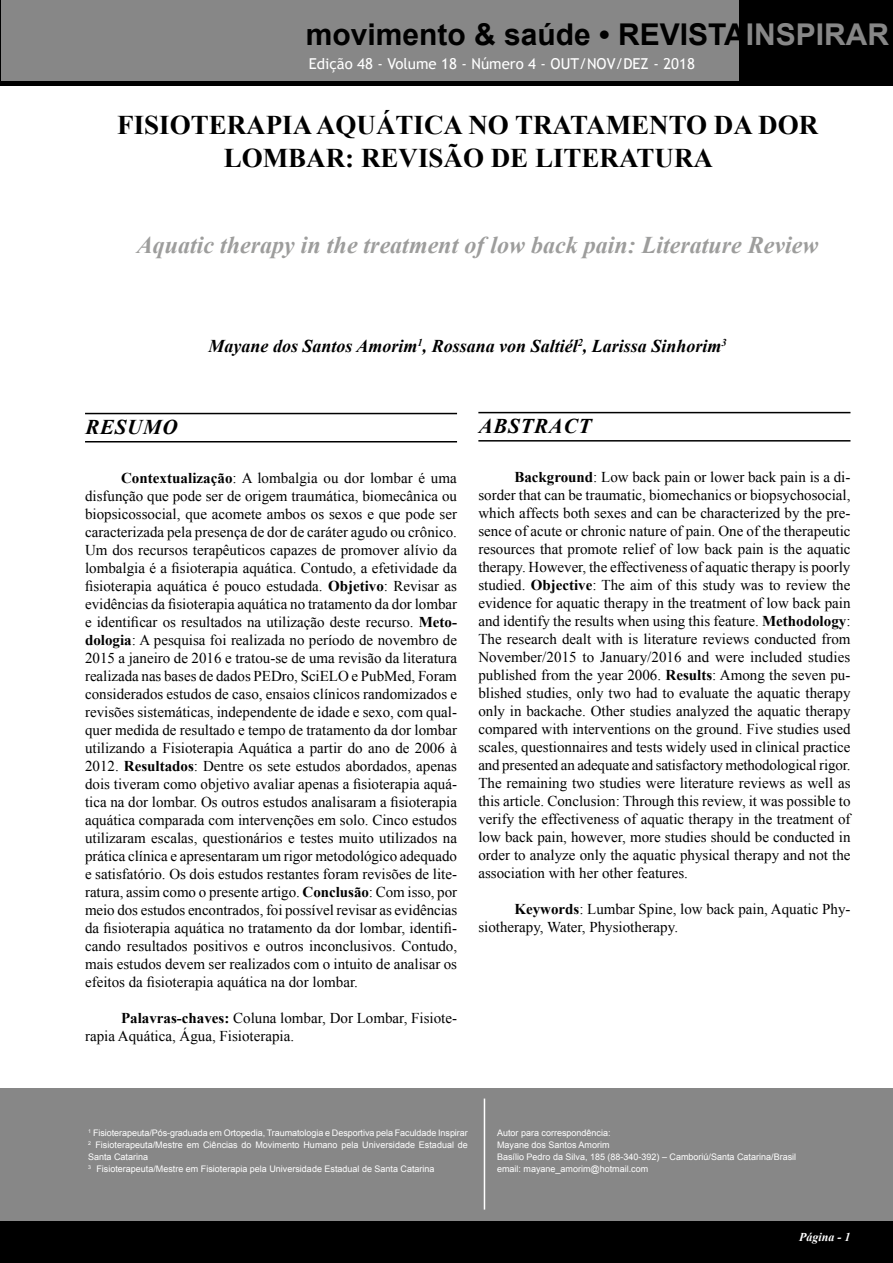
<style>
.page{position:relative;width:893px;height:1263px;background:#fff}
.page>*{position:absolute;margin:0;border:0;box-sizing:border-box;transform-origin:0 0}
.t1{font:700 30px "Arial";color:#000}
.t2{font:700 27px/32.4px "Times New Roman";color:#000;text-align:center}
.t3{font:italic 700 24px "Times New Roman";color:#9d9d9c}
.t4{font:italic 700 21px "Times New Roman";letter-spacing:.035em;color:#000}
.t5{font:italic 700 18px "Times New Roman";color:#000}
.t6{font:15px/18px "Times New Roman";color:#000;text-align:justify}
.t7{font:15px "Trebuchet MS";color:#fff}
.t8{font:italic 700 12px "Times New Roman";color:#fff}
.t9{font:9px/12px "Arial";color:#fff}
.s1{color:#878787}
.s2{font-weight:700}
</style>
<div class="page">
<div style="left:0;top:1220px;width:893px;height:43px;background:#000"></div>
<div style="left:0;top:0;width:893px;height:85px;background:#000"></div>
<div style="left:2px;top:0;width:737px;height:80px;background:#878787"></div>
<div style="left:0;top:1088px;width:893px;height:132px;background:#878787"></div>
<hr style="left:484px;top:1098px;width:1px;height:111px;background:#fff">
<hr style="left:85px;top:413px;width:372px;height:1px;background:#000">
<hr style="left:85px;top:441px;width:372px;height:1px;background:#000">
<hr style="left:478px;top:412px;width:372px;height:1px;background:#000">
<hr style="left:478px;top:440px;width:372px;height:2px;background:#000">
<h1 class="t1" style="left:306px;top:14px;width:585px">movimento &amp; saúde • REVISTA<span class="s1">INSPIRAR</span></h1>
<p class="t7" style="left:309px;top:55px;width:388px">Edição 48 - Volume 18 - Número 4 - OUT/NOV/DEZ - 2018</p>
<h2 class="t2" style="left:117px;top:108px;width:702px">FISIOTERAPIA AQUÁTICA NO TRATAMENTO DA DOR<br>LOMBAR: REVISÃO DE LITERATURA</h2>
<h3 class="t3" style="left:137px;top:229px;width:683px">Aquatic therapy in the treatment of low back pain: Literature Review</h3>
<p class="t5" style="left:209px;top:333px;width:520px">Mayane dos Santos Amorim<sup>1</sup>, Rossana von Saltiél<sup>2</sup>, Larissa Sinhorim<sup>3</sup></p>
<h3 class="t4" style="left:85px;top:412px;width:94px">RESUMO</h3>
<p class="t6" style="left:85px;top:468px;width:374px;text-indent:36px"><span class="s2">Contextualização</span>: A lombalgia ou dor lombar é uma disfunção que pode ser de origem traumática, biomecânica ou biopsicossocial, que acomete ambos os sexos e que pode ser caracterizada pela presença de dor de caráter agudo ou crônico.<br>Um dos recursos terapêuticos capazes de promover alívio da lombalgia é a fisioterapia aquática. Contudo, a efetividade da fisioterapia aquática é pouco estudada. <span class="s2">Objetivo</span>: Revisar as evidências da fisioterapia aquática no tratamento da dor lombar e identificar os resultados na utilização deste recurso. <span class="s2">Meto&shy;dologia</span>: A pesquisa foi realizada no período de novembro de 2015 a janeiro de 2016 e tratou-se de uma revisão da literatura realizada nas bases de dados PEDro, SciELO e PubMed, Foram considerados estudos de caso, ensaios clínicos randomizados e revisões sistemáticas, independente de idade e sexo, com qual&shy;quer medida de resultado e tempo de tratamento da dor lombar utilizando a Fisioterapia Aquática a partir do ano de 2006 à 2012. <span class="s2">Resultados</span>: Dentre os sete estudos abordados, apenas dois tiveram como objetivo avaliar apenas a fisioterapia aquá&shy;tica na dor lombar. Os outros estudos analisaram a fisioterapia aquática comparada com intervenções em solo. Cinco estudos utilizaram escalas, questionários e testes muito utilizados na prática clínica e apresentaram um rigor metodológico adequado e satisfatório. Os dois estudos restantes foram revisões de lite&shy;ratura, assim como o presente artigo. <span class="s2">Conclusão</span>: Com isso, por meio dos estudos encontrados, foi possível revisar as evidências da fisioterapia aquática no tratamento da dor lombar, identifi&shy;cando resultados positivos e outros inconclusivos. Contudo, mais estudos devem ser realizados com o intuito de analisar os efeitos da fisioterapia aquática na dor lombar.</p>
<p class="t6" style="left:85px;top:1008px;width:373px;text-indent:36px"><span class="s2">Palavras-chaves:</span> Coluna lombar, Dor Lombar, Fisiote&shy;rapia Aquática, Água, Fisioterapia.</p>
<h3 class="t4" style="left:479px;top:411px;width:114px">ABSTRACT</h3>
<p class="t6" style="left:478px;top:467px;width:374px;text-indent:36px"><span class="s2">Background</span>: Low back pain or lower back pain is a di&shy;sorder that can be traumatic, biomechanics or biopsychosocial, which affects both sexes and can be characterized by the pre&shy;sence of acute or chronic nature of pain. One of the therapeutic resources that promote relief of low back pain is the aquatic therapy. However, the effectiveness of aquatic therapy is poorly studied. <span class="s2">Objective</span>: The aim of this study was to review the evidence for aquatic therapy in the treatment of low back pain and identify the results when using this feature. <span class="s2">Methodology</span>:<br>The research dealt with is literature reviews conducted from November/2015 to January/2016 and were included studies published from the year 2006. <span class="s2">Results</span>: Among the seven pu&shy;blished studies, only two had to evaluate the aquatic therapy only in backache. Other studies analyzed the aquatic therapy compared with interventions on the ground. Five studies used scales, questionnaires and tests widely used in clinical practice and presented an adequate and satisfactory methodological rigor.<br>The remaining two studies were literature reviews as well as this article. Conclusion: Through this review, it was possible to verify the effectiveness of aquatic therapy in the treatment of low back pain, however, more studies should be conducted in order to analyze only the aquatic physical therapy and not the association with her other features.</p>
<p class="t6" style="left:478px;top:899px;width:374px;text-indent:36px"><span class="s2">Keywords</span>: Lumbar Spine, low back pain, Aquatic Phy&shy;siotherapy, Water, Physiotherapy.</p>
<p class="t9" style="left:88px;top:1127px;width:381px"><sup>1</sup> Fisioterapeuta/Pós-graduada em Ortopedia, Traumatologia e Desportiva pela Faculdade Inspirar <sup>2</sup> Fisioterapeuta/Mestre em Ciências do Movimento Humano pela Universidade Estadual de Santa Catarina<br><sup>3</sup> Fisioterapeuta/Mestre em Fisioterapia pela Universidade Estadual de Santa Catarina</p>
<p class="t9" style="left:497px;top:1126px;width:301px">Autor para correspondência:<br>Mayane dos Santos Amorim<br>Basílio Pedro da Silva, 185 (88-340-392) – Camboriú/Santa Catarina/Brasil email: mayane_amorim@hotmail.com</p>
<p class="t8" style="left:799px;top:1229px;width:53px">Página - 1</p>
</div>
